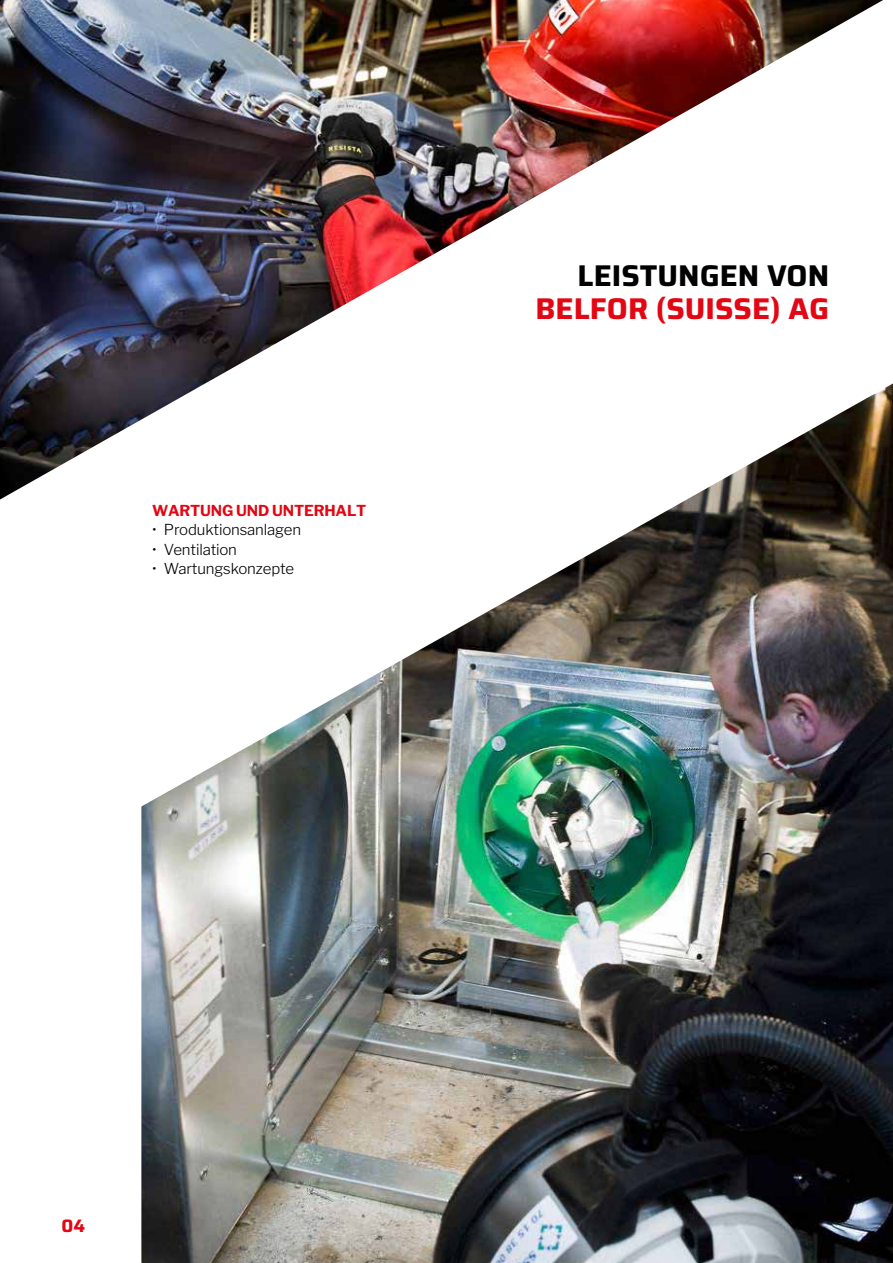
<style>
.page{position:relative;width:893px;height:1263px;background:#fff}
.page>*{position:absolute;margin:0;border:0;box-sizing:border-box;transform-origin:0 0}
.t1{font:700 30px "Saira";color:#e30613}
.t2{font:700 30px "Saira";color:#000}
.t3{font:700 18px "Saira";color:#e30613}
.t4{font:300 15px "Libre Franklin";letter-spacing:-.01em;color:#000}
.t5{font:100 15px "Libre Franklin";letter-spacing:-.01em;color:#e30613}
</style>
<div class="page">
<img style="left:0;top:0;width:883px;height:499px">
<img style="left:141px;top:383px;width:752px;height:880px">
<p class="t5" style="left:152px;top:499px;width:216px">WARTUNG UND UNTERHALT</p>
<p class="t4" style="left:152px;top:521px;width:151px">• Produktionsanlagen</p>
<p class="t4" style="left:152px;top:540px;width:86px">• Ventilation</p>
<p class="t4" style="left:152px;top:560px;width:144px">• Wartungskonzepte</p>
<h1 class="t2" style="left:578px;top:251px;width:253px">LEISTUNGEN VON</h1>
<h1 class="t1" style="left:535px;top:284px;width:295px">BELFOR (SUISSE) AG</h1>
<p class="t3" style="left:62px;top:1211px;width:25px">04</p>
</div>
